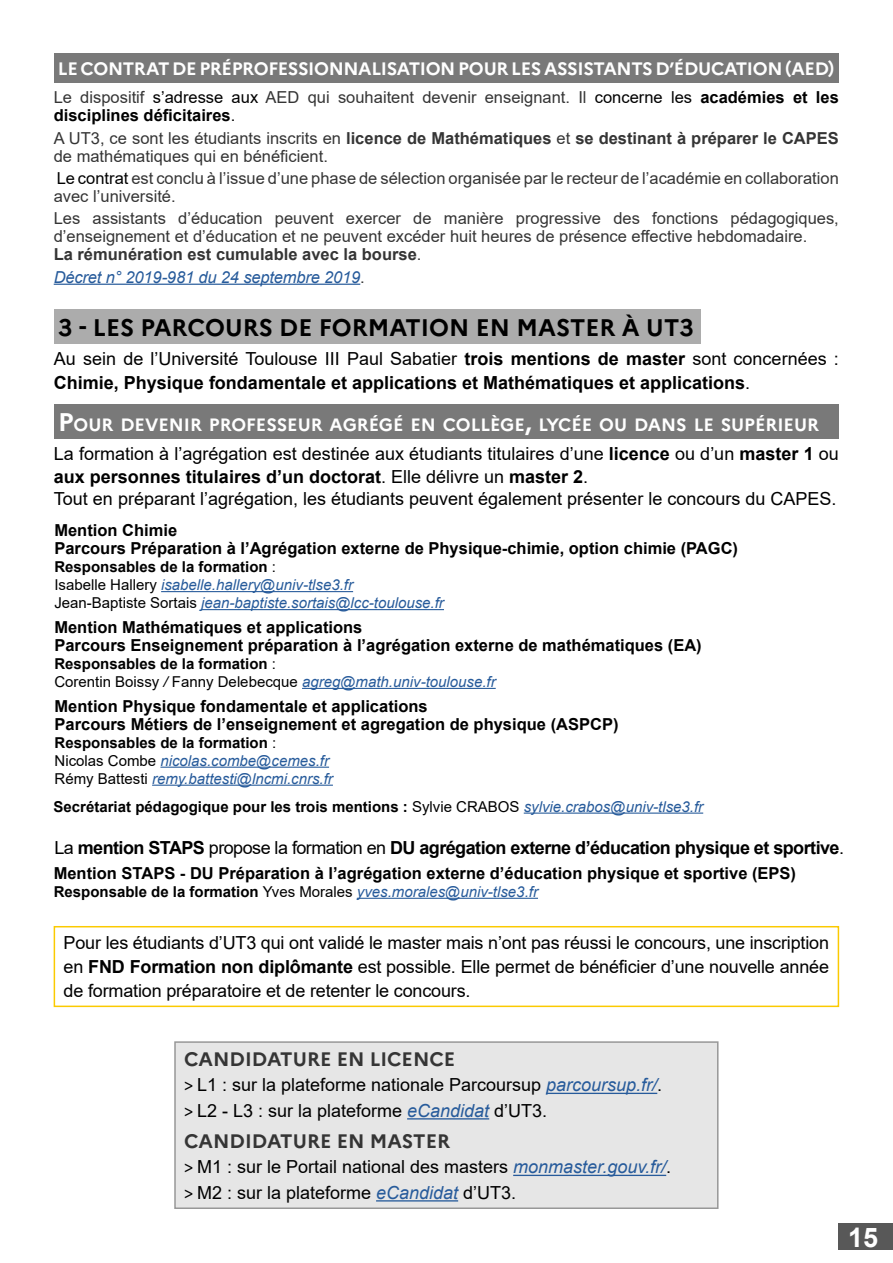
<style>
.page{position:relative;width:893px;height:1263px;background:#fff}
.page>*{position:absolute;margin:0;border:0;box-sizing:border-box;transform-origin:0 0}
.t1{font:700 27px "Arial";color:#fff}
.t2{font:700 24px "Marianne";color:#000}
.t3{font:700 19.5px "Marianne";color:#353535}
.t4{font:18px/22.5px "Arial";color:#000}
.t5{font:700 18px/24px "Arial";color:#000}
.t6{font:700 18px "Arial";letter-spacing:-.03em;color:#000}
.t7{font:700 18px "Marianne";letter-spacing:-.02em;color:#fff}
.t8{font:700 17.85px "Marianne";color:#fff}
.t9{font:16.5px/18px "Arial";color:#353535}
.t10{font:700 16.5px/18px "Arial";color:#000}
.t11{font:italic 16.5px "Arial";letter-spacing:-.01em;color:#275b9b}
.t12{font:italic 15px/18px "Arial";color:#275b9b}
.t13{font:15px/18px "Arial";color:#000}
.t14{font:700 15px "Arial";color:#000}
.s1{color:#000}
.s2{font-weight:700;color:#000}
.s3{font-weight:700}
.s4{font-style:normal;color:#353535}
.s5{font-weight:400}
.s6{font-size:25.5px}
.s7{font-weight:700;font-style:normal;color:#000}
.s8{font-style:normal;color:#000}
.s9{font-style:italic}
.s10{font-style:italic;color:#275b9b}
.s11{font-weight:400;font-style:italic;color:#275b9b}
.s12{font-family:"Calibri"}
</style>
<div class="page">
<div style="left:839px;top:1223px;width:54px;height:27px;background:#585858"></div>
<hr style="left:357px;top:898px;width:181px;height:1px;background:#275b9b">
<hr style="left:302px;top:688px;width:194px;height:1px;background:#275b9b">
<hr style="left:160px;top:767px;width:169px;height:1px;background:#275b9b">
<hr style="left:152px;top:785px;width:181px;height:1px;background:#275b9b">
<hr style="left:161px;top:591px;width:192px;height:1px;background:#275b9b">
<hr style="left:201px;top:609px;width:243px;height:1px;background:#275b9b">
<hr style="left:54px;top:284px;width:306px;height:1px;background:#275b9b">
<div style="left:54px;top:310px;width:646px;height:34px;background:#acacac"></div>
<div style="left:54px;top:404px;width:785px;height:34px;background:#797979"></div>
<div style="left:54px;top:53px;width:785px;height:30px;background:#797979"></div>
<div style="left:54px;top:926px;width:785px;height:81px;border:2px solid #fbca00"></div>
<div style="left:175px;top:1042px;width:543px;height:166px;background:#e6e6e6"></div>
<hr style="left:546px;top:1093px;width:111px;height:1px;background:#275b9b">
<hr style="left:407px;top:1118px;width:82px;height:1px;background:#275b9b">
<hr style="left:513px;top:1175px;width:153px;height:1px;background:#275b9b">
<hr style="left:376px;top:1200px;width:82px;height:1px;background:#275b9b">
<div style="left:174px;top:1041px;width:544px;height:168px;border:2px solid #989898"></div>
<hr style="left:524px;top:812px;width:179px;height:2px;background:#275b9b">
<p class="t7" style="left:58px;top:54px;width:778px">LE CONTRAT DE PRÉPROFESSIONNALISATION POUR LES ASSISTANTS D’ÉDUCATION (AED)</p>
<p class="t9" style="left:54px;top:89px;width:787px">Le dispositif <span class="s1">s’adresse aux</span> AED qui souhaitent devenir enseignant. Il <span class="s1">concerne les</span> <span class="s2">académies et les disciplines déficitaires</span><span class="s1">.</span></p>
<p class="t9" style="left:54px;top:129px;width:787px">A UT3, ce sont les étudiants inscrits en <span class="s3">licence de Mathématiques</span> et <span class="s3">se destinant à préparer le CAPES </span>de mathématiques qui en bénéficient.</p>
<p class="t9" style="left:54px;top:169px;width:787px"><span class="s1">Le contrat</span> est conclu à l’issue d’une phase de sélection organisée par le recteur de l’académie en collaboration avec l’université.</p>
<p class="t9" style="left:54px;top:209px;width:787px">Les assistants d’éducation peuvent exercer de manière progressive des fonctions pédagogiques, d’enseignement et d’éducation et ne peuvent excéder huit heures de présence effective hebdomadaire.<br><span class="s3">La rémunération est cumulable avec la bourse</span>.</p>
<p class="t11" style="left:54px;top:266px;width:313px">Décret n° 2019-981 du 24 septembre 2019<span class="s4">.</span></p>
<h2 class="t2" style="left:58px;top:308px;width:637px">3 - LES PARCOURS DE FORMATION EN MASTER À UT3</h2>
<p class="t5" style="left:54px;top:347px;width:786px"><span class="s5">Au sein de l’Université Toulouse III Paul Sabatier</span> trois mentions de master <span class="s5">sont concernées :<br></span>Chimie, Physique fondamentale et applications et Mathématiques et applications<span class="s5">.</span></p>
<p class="t8" style="left:58px;top:411px;width:762px"><span class="s6">P</span>OUR DEVENIR PROFESSEUR AGRÉGÉ EN COLLÈGE<span class="s6">,</span> LYCÉE OU DANS LE SUPÉRIEUR</p>
<p class="t4" style="left:54px;top:442px;width:786px">La formation à l’agrégation est destinée aux étudiants titulaires d’une <span class="s3">licence</span> ou d’un <span class="s3">master 1</span> ou <span class="s3">aux personnes titulaires d’un doctorat</span>. Elle délivre un <span class="s3">master 2</span>.<br>Tout en préparant l’agrégation, les étudiants peuvent également présenter le concours du CAPES.</p>
<p class="t10" style="left:54px;top:521px;width:685px">Mention Chimie<br>Parcours Préparation à l’Agrégation externe de Physique-chimie, option chimie (PAGC)</p>
<p class="t12" style="left:54px;top:558px;width:391px"><span class="s7">Responsables de la formation</span> <span class="s8">:<br>Isabelle Hallery</span> isabelle.hallery@univ-tlse3.fr<br><span class="s8">Jean-Baptiste Sortais</span> jean-baptiste.sortais@lcc-toulouse.fr</p>
<p class="t10" style="left:54px;top:618px;width:649px">Mention Mathématiques et applications<br>Parcours Enseignement préparation à l’agrégation externe de mathématiques (EA)</p>
<p class="t13" style="left:54px;top:654px;width:443px"><span class="s3">Responsables de la formation</span> :<br>Corentin Boissy <span class="s9">/</span> Fanny Delebecque <span class="s10">agreg@math.univ-toulouse.fr</span></p>
<p class="t10" style="left:55px;top:697px;width:565px">Mention Physique fondamentale et applications<br>Parcours Métiers de l’enseignement et agregation de physique (ASPCP)</p>
<p class="t12" style="left:55px;top:733px;width:280px"><span class="s7">Responsables de la formation</span> <span class="s8">:<br>Nicolas Combe</span> nicolas.combe@cemes.fr<br><span class="s8">Rémy Battesti</span> remy.battesti@lncmi.cnrs.fr</p>
<p class="t14" style="left:54px;top:796px;width:651px">Secrétariat pédagogique pour les trois mentions : <span class="s5">Sylvie CRABOS</span> <span class="s11">sylvie.crabos@univ-tlse3.fr</span></p>
<p class="t6" style="left:54px;top:835px;width:791px"><span class="s5">La</span> mention STAPS <span class="s5">propose la formation en</span> DU agrégation externe d’éducation physique et sportive<span class="s5">.</span></p>
<p class="t10" style="left:54px;top:864px;width:744px">Mention STAPS - DU Préparation à l’agrégation externe d’éducation physique et sportive (EPS)</p>
<p class="t12" style="left:54px;top:883px;width:486px"><span class="s7">Responsable de la formation</span> <span class="s8">Yves Morales</span> yves.morales@univ-tlse3.fr</p>
<p class="t4" style="left:64px;top:931px;width:767px;line-height:24px;text-align:justify">Pour les étudiants d’UT3 qui ont validé le master mais n’ont pas réussi le concours, une inscription en <span class="s3">FND Formation non diplômante</span> est possible. Elle permet de bénéficier d’une nouvelle année de formation préparatoire et de retenter le concours.</p>
<p class="t3" style="left:184px;top:1044px;width:272px">CANDIDATURE EN LICENCE</p>
<p class="t4" style="left:184px;top:1072px;width:480px;line-height:25.5px"><span class="s12">&gt;</span> L1 : sur la plateforme nationale Parcoursup <span class="s10">parcoursup.fr/</span>. <span class="s12">&gt;</span> L2 - L3 : sur la plateforme <span class="s10">eCandidat</span> d’UT3.</p>
<p class="t3" style="left:184px;top:1126px;width:267px">CANDIDATURE EN MASTER</p>
<p class="t4" style="left:184px;top:1154px;width:488px;line-height:25.5px"><span class="s12">&gt;</span> M1 : sur le Portail national des masters <span class="s10">monmaster.gouv.fr/</span>. <span class="s12">&gt;</span> M2 : sur la plateforme <span class="s10">eCandidat</span> d’UT3.</p>
<h1 class="t1" style="left:848px;top:1218px;width:31px">15</h1>
</div>
